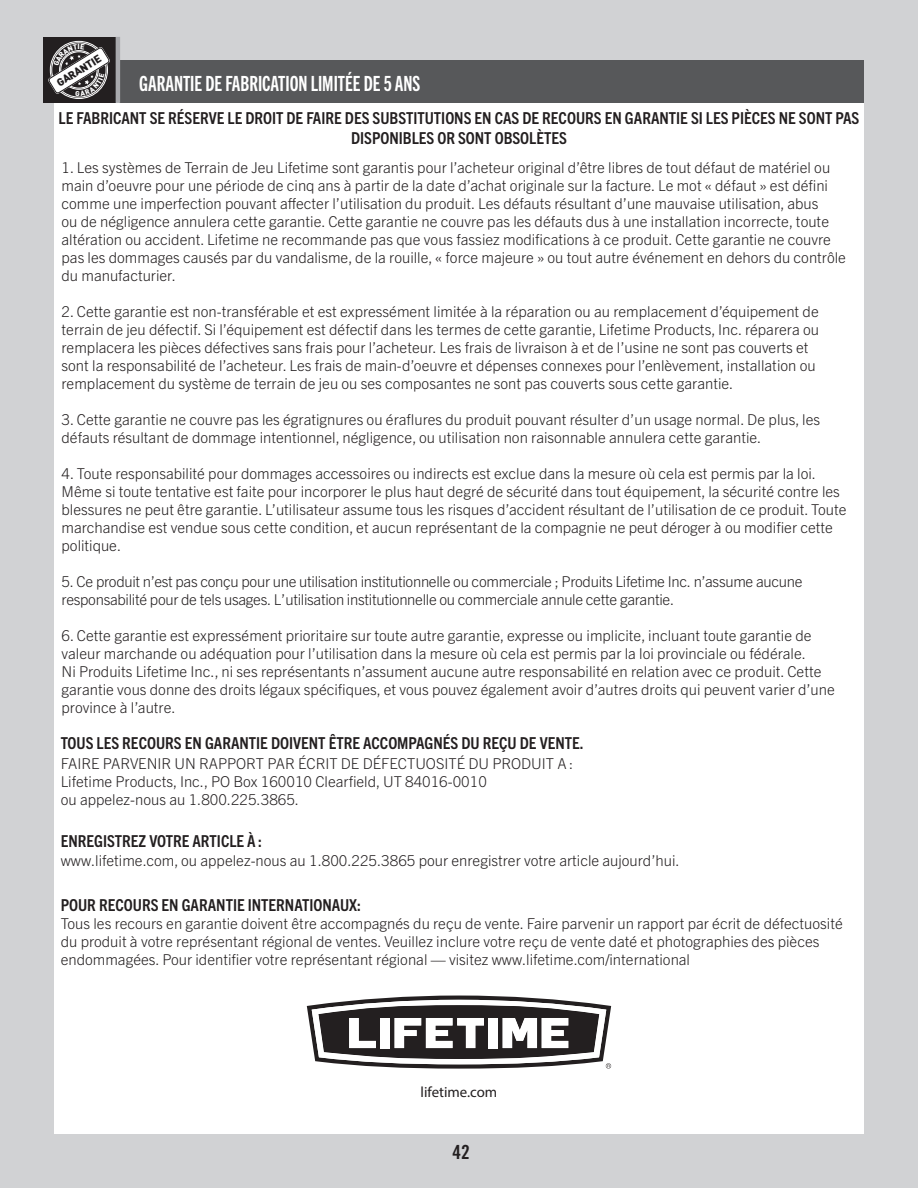
<style>
.page{position:relative;width:918px;height:1188px;background:#d1d2d4}
.page>*{position:absolute;margin:0;border:0;box-sizing:border-box;transform-origin:0 0}
.t1{font:21px "Trade Gothic Next LT Pro Bd Cm";color:#fff}
.t2{font:19.5px "Trade Gothic LT Std Bd Cn 20";color:#231f20}
.t3{font:700 condensed 16.5px/19.8px "Trade Gothic Next LT Pro";color:#231f20;text-align:center}
.t4{font:300 15px/18px "Trade Gothic Next LT Pro";color:#231f20}
.t5{font:300 15px/18px "Trade Gothic Next LT Pro";letter-spacing:-.02em;color:#231f20}
.t6{font:14.85px "Myriad Pro";color:#231f20}
.t7{font:900 10.8px "DIN";color:#201d1e}
.t8{font:900 7.35px "DIN";color:#fff}
</style>
<div class="page">
<div style="left:54px;top:76px;width:810px;height:1058px;background:#fff"></div>
<svg style="left:307px;top:996px;width:304px;height:73px"></svg>
<div style="left:120px;top:60px;width:744px;height:43px;background:#57585a"></div>
<div style="left:43px;top:37px;width:73px;height:66px;background:#231f20"></div>
<hr style="left:116px;top:37px;width:4px;height:66px;background:#a8a9ad">
<svg style="left:48px;top:44px;width:62px;height:52px"></svg>
<p class="t8" style="left:78px;top:42px;width:4px">I</p>
<p class="t7" style="left:54px;top:78px;width:52px;rotate:-32deg">GARANTIE</p>
<h1 class="t1" style="left:139px;top:76px;width:283px">GARANTIE DE FABRICATION LIMITÉE DE 5 ANS</h1>
<p class="t3" style="left:59px;top:110px;width:802px">LE FABRICANT SE RÉSERVE LE DROIT DE FAIRE DES SUBSTITUTIONS EN CAS DE RECOURS EN GARANTIE SI LES PIÈCES NE SONT PAS<br>DISPONIBLES OR SONT OBSOLÈTES</p>
<p class="t4" style="left:62px;top:160px;width:786px">1. Les systèmes de Terrain de Jeu Lifetime sont garantis pour l’acheteur original d’être libres de tout défaut de matériel ou main d’oeuvre pour une période de cinq ans à partir de la date d’achat originale sur la facture. Le mot « défaut » est défini comme une imperfection pouvant affecter l’utilisation du produit. Les défauts résultant d’une mauvaise utilisation, abus<br>ou de négligence annulera cette garantie. Cette garantie ne couvre pas les défauts dus à une installation incorrecte, toute altération ou accident. Lifetime ne recommande pas que vous fassiez modifications à ce produit. Cette garantie ne couvre pas les dommages causés par du vandalisme, de la rouille, « force majeure » ou tout autre événement en dehors du contrôle du manufacturier.</p>
<p class="t4" style="left:62px;top:304px;width:759px">2. Cette garantie est non-transférable et est expressément limitée à la réparation ou au remplacement d’équipement de terrain de jeu défectif. Si l’équipement est défectif dans les termes de cette garantie, Lifetime Products, Inc. réparera ou remplacera les pièces défectives sans frais pour l’acheteur. Les frais de livraison à et de l’usine ne sont pas couverts et sont la responsabilité de l’acheteur. Les frais de main-d’oeuvre et dépenses connexes pour l’enlèvement, installation ou remplacement du système de terrain de jeu ou ses composantes ne sont pas couverts sous cette garantie.</p>
<p class="t4" style="left:62px;top:412px;width:760px">3. Cette garantie ne couvre pas les égratignures ou éraflures du produit pouvant résulter d’un usage normal. De plus, les défauts résultant de dommage intentionnel, négligence, ou utilisation non raisonnable annulera cette garantie.</p>
<p class="t4" style="left:62px;top:466px;width:786px">4. Toute responsabilité pour dommages accessoires ou indirects est exclue dans la mesure où cela est permis par la loi.<br>Même si toute tentative est faite pour incorporer le plus haut degré de sécurité dans tout équipement, la sécurité contre les blessures ne peut être garantie. L’utilisateur assume tous les risques d’accident résultant de l’utilisation de ce produit. Toute marchandise est vendue sous cette condition, et aucun représentant de la compagnie ne peut déroger à ou modifier cette politique.</p>
<p class="t5" style="left:62px;top:574px;width:742px">5. Ce produit n’est pas conçu pour une utilisation institutionnelle ou commerciale ; Produits Lifetime Inc. n’assume aucune responsabilité pour de tels usages. L’utilisation institutionnelle ou commerciale annule cette garantie.</p>
<p class="t4" style="left:62px;top:628px;width:775px">6. Cette garantie est expressément prioritaire sur toute autre garantie, expresse ou implicite, incluant toute garantie de valeur marchande ou adéquation pour l’utilisation dans la mesure où cela est permis par la loi provinciale ou fédérale.<br>Ni Produits Lifetime Inc., ni ses représentants n’assument aucune autre responsabilité en relation avec ce produit. Cette garantie vous donne des droits légaux spécifiques, et vous pouvez également avoir d’autres droits qui peuvent varier d’une province à l’autre.</p>
<p class="t3" style="left:61px;top:736px;width:524px">TOUS LES RECOURS EN GARANTIE DOIVENT ÊTRE ACCOMPAGNÉS DU REÇU DE VENTE.</p>
<p class="t4" style="left:61px;top:756px;width:514px">FAIRE PARVENIR UN RAPPORT PAR ÉCRIT DE DÉFECTUOSITÉ DU PRODUIT A :<br>Lifetime Products, Inc., PO Box 160010 Clearfield, UT 84016-0010<br>ou appelez-nous au 1.800.225.3865.</p>
<p class="t3" style="left:61px;top:833px;width:203px">ENREGISTREZ VOTRE ARTICLE À :</p>
<p class="t4" style="left:61px;top:853px;width:620px">www.lifetime.com, ou appelez-nous au 1.800.225.3865 pour enregistrer votre article aujourd’hui.</p>
<p class="t3" style="left:61px;top:897px;width:302px">POUR RECOURS EN GARANTIE INTERNATIONAUX:</p>
<p class="t4" style="left:61px;top:916px;width:784px">Tous les recours en garantie doivent être accompagnés du reçu de vente. Faire parvenir un rapport par écrit de défectuosité du produit à votre représentant régional de ventes. Veuillez inclure votre reçu de vente daté et photographies des pièces endommagées. Pour identifier votre représentant régional — visitez www.lifetime.com/international</p>
<p class="t6" style="left:421px;top:1084px;width:78px">lifetime.com</p>
<h2 class="t2" style="left:453px;top:1146px;width:19px">42</h2>
</div>
